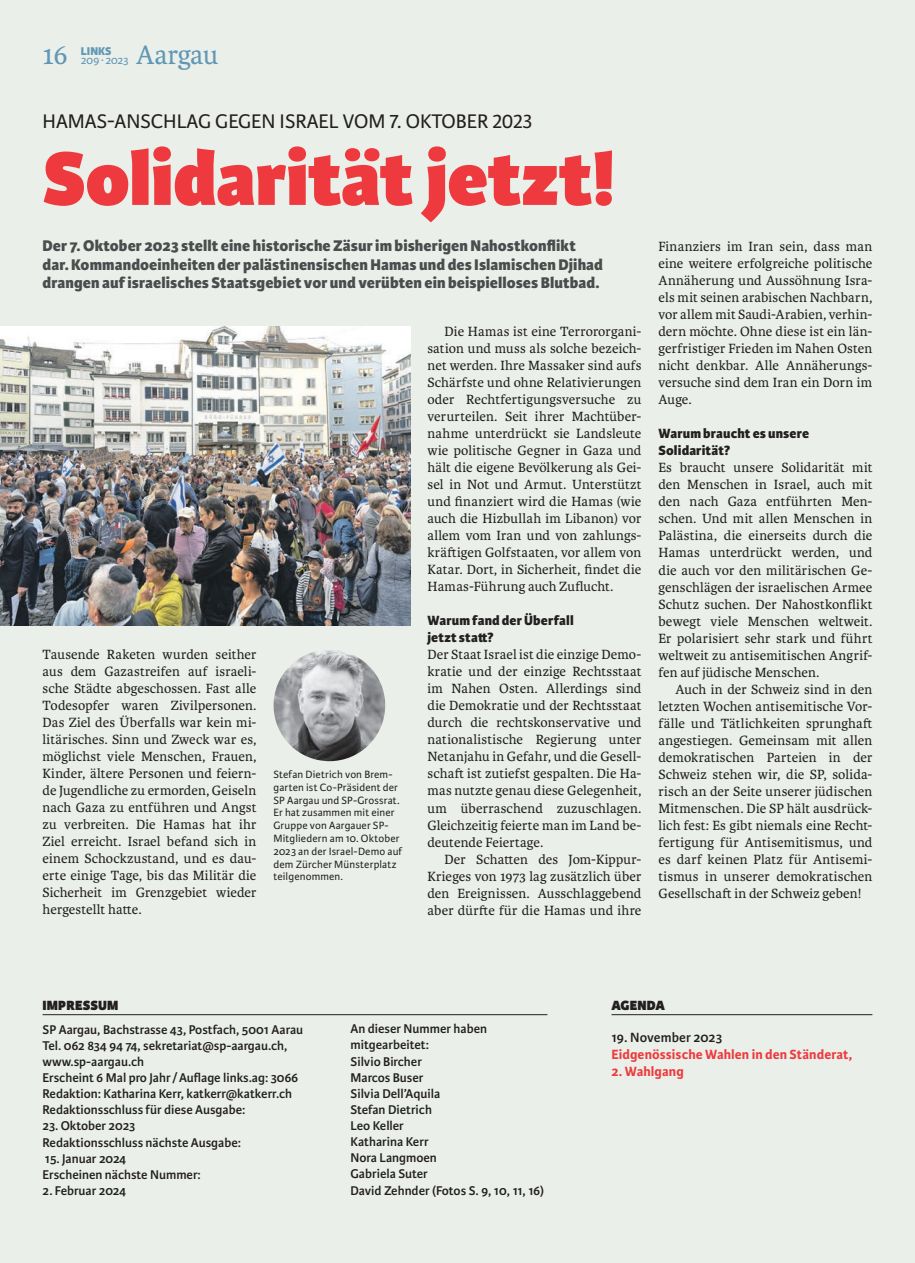
<style>
.page{position:relative;width:915px;height:1263px;background:#fff}
.page>*{position:absolute;margin:0;border:0;box-sizing:border-box;transform-origin:0 0}
.t1{font:800 81px "Karmina Sans";letter-spacing:-.005em;color:#ee3a3e}
.t2{font:28.5px "Karmina";letter-spacing:-.01em;color:#6197b5}
.t3{font:21px "Karmina Sans";color:#231f20}
.t4{font:800 16.5px/18.8px "Karmina Sans";letter-spacing:.005em;color:#4b4c4d}
.t5{font:14.25px/17px "Karmina";letter-spacing:.01em;color:#231f20;text-align:justify}
.t6{font:800 14.25px/17px "Karmina Sans";letter-spacing:.01em;color:#231f20}
.t7{font:700 14.25px "Karmina Sans";letter-spacing:.01em;color:#ee3a3e}
.t8{font:800 14.25px "Karmina Sans";letter-spacing:.01em;color:#231f20}
.t9{font:600 14.25px "Karmina Sans";letter-spacing:.005em;color:#231f20}
.t10{font:600 13.5px/16px "Karmina Sans";color:#231f20}
.t11{font:12px "Karmina Sans";color:#6197b5}
.t12{font:800 12px "Karmina Sans";color:#6197b5}
.t13{font:11.25px/12.8px "Karmina Sans";letter-spacing:.015em;color:#231f20}
</style>
<div class="page">
<div style="left:0;top:0;width:914px;height:1263px;background:#eaf0e9"></div>
<hr style="left:43px;top:1014px;width:504px;height:1px;background:#231f20">
<hr style="left:611px;top:1014px;width:261px;height:1px;background:#231f20">
<img style="left:0;top:326px;width:410px;height:299px">
<img style="left:273px;top:649px;width:112px;height:112px;border-radius:56px">
<p class="t11" style="left:81px;top:53px;width:49px">209∙ 2023</p>
<h2 class="t2" style="left:136px;top:39px;width:84px">Aargau</h2>
<h2 class="t2" style="left:43px;top:39px;width:27px">16</h2>
<p class="t12" style="left:81px;top:44px;width:32px">LINKS</p>
<h3 class="t3" style="left:43px;top:110px;width:491px">HAMAS-ANSCHLAG GEGEN ISRAEL VOM 7. OKTOBER 2023</h3>
<h1 class="t1" style="left:43px;top:130px;width:574px">Solidarität jetzt!</h1>
<p class="t4" style="left:43px;top:237px;width:561px">Der 7. Oktober 2023 stellt eine historische Zäsur im bisherigen Nahostkonflikt dar. Kommandoeinheiten der palästinensischen Hamas und des Islamischen Djihad drangen auf israelisches Staatsgebiet vor und verübten ein beispielloses Blutbad.</p>
<p class="t5" style="left:43px;top:646px;width:215px">Tausende Raketen wurden seither aus dem Gazastreifen auf israeli&shy;sche Städte abgeschossen. Fast alle Todesopfer waren Zivilpersonen.<br>Das Ziel des Überfalls war kein mi&shy;litärisches. Sinn und Zweck war es, möglichst viele Menschen, Frauen, Kinder, ältere Personen und feiern&shy;de Jugendliche zu ermorden, Geiseln nach Gaza zu entführen und Angst zu verbreiten. Die Hamas hat ihr Ziel erreicht. Israel befand sich in einem Schockzustand, und es dau&shy;erte einige Tage, bis das Militär die Sicherheit im Grenzgebiet wieder hergestellt hatte.</p>
<p class="t13" style="left:273px;top:768px;width:130px">Stefan Dietrich von Brem&shy;garten ist Co-Präsident der<br>SP Aargau und SP-Grossrat.<br>Er hat zusammen mit einer<br>Gruppe von Aargauer SP-<br>Mitgliedern am 10. Oktober<br>2023 an der Israel-Demo auf dem Zürcher Münsterplatz teilgenommen.</p>
<p class="t5" style="left:427px;top:323px;width:215px;text-indent:17px">Die Hamas ist eine Terrororgani&shy;sation und muss als solche bezeich&shy;net werden. Ihre Massaker sind aufs Schärfste und ohne Relativierungen oder Rechtfertigungsversuche zu verurteilen. Seit ihrer Machtüber&shy;nahme unterdrückt sie Landsleute wie politische Gegner in Gaza und hält die eigene Bevölkerung als Gei&shy;sel in Not und Armut. Unterstützt und finanziert wird die Hamas (wie auch die Hizbullah im Libanon) vor allem vom Iran und von zahlungs&shy;kräftigen Golfstaaten, vor allem von Katar. Dort, in Sicherheit, findet die Hamas-Führung auch Zuflucht.</p>
<p class="t6" style="left:427px;top:613px;width:148px">Warum fand der Überfall jetzt statt?</p>
<p class="t5" style="left:427px;top:646px;width:215px">Der Staat Israel ist die einzige Demo&shy;kratie und der einzige Rechtsstaat im Nahen Osten. Allerdings sind die Demokratie und der Rechtsstaat durch die rechtskonservative und nationalistische Regierung unter Netanjahu in Gefahr, und die Gesell&shy;schaft ist zutiefst gespalten. Die Ha&shy;mas nutzte genau diese Gelegenheit, um überraschend zuzuschlagen.<br>Gleichzeitig feierte man im Land be&shy;deutende Feiertage.</p>
<p class="t5" style="left:427px;top:851px;width:215px;text-indent:17px">Der Schatten des Jom-Kippur-Krieges von 1973 lag zusätzlich über den Ereignissen. Ausschlaggebend aber dürfte für die Hamas und ihre</p>
<p class="t5" style="left:658px;top:238px;width:215px">Finanziers im Iran sein, dass man eine weitere erfolgreiche politische Annäherung und Aussöhnung Isra&shy;els mit seinen arabischen Nachbarn, vor allem mit Saudi-Arabien, verhin&shy;dern möchte. Ohne diese ist ein län&shy;gerfristiger Frieden im Nahen Osten nicht denkbar. Alle Annäherungs&shy;versuche sind dem Iran ein Dorn im Auge.</p>
<p class="t6" style="left:658px;top:426px;width:152px">Warum braucht es unsere<br>Solidarität?</p>
<p class="t5" style="left:658px;top:459px;width:215px">Es braucht unsere Solidarität mit den Menschen in Israel, auch mit den nach Gaza entführten Men&shy;schen. Und mit allen Menschen in Palästina, die einerseits durch die Hamas unterdrückt werden, und die auch vor den militärischen Ge&shy;genschlägen der israelischen Armee Schutz suchen. Der Nahostkonflikt bewegt viele Menschen weltweit.<br>Er polarisiert sehr stark und führt weltweit zu antisemitischen Angrif&shy;fen auf jüdische Menschen.</p>
<p class="t5" style="left:658px;top:681px;width:215px;text-indent:17px">Auch in der Schweiz sind in den letzten Wochen antisemitische Vor&shy;fälle und Tätlichkeiten sprunghaft angestiegen. Gemeinsam mit allen demokratischen Parteien in der Schweiz stehen wir, die SP, solida&shy;risch an der Seite unserer jüdischen Mitmenschen. Die SP hält ausdrück&shy;lich fest: Es gibt niemals eine Recht&shy;fertigung für Antisemitismus, und es darf keinen Platz für Antisemi&shy;tismus in unserer demokratischen Gesellschaft in der Schweiz geben!</p>
<p class="t8" style="left:43px;top:997px;width:77px">IMPRESSUM</p>
<p class="t10" style="left:43px;top:1021px;width:262px">SP Aargau, Bachstrasse 43, Postfach, 5001 Aarau Tel. 062 834 94 74, sekretariat@sp-aargau.ch, www.sp-aargau.ch<br>Erscheint 6 Mal pro Jahr/Auflage links.ag: 3066<br>Redaktion: Katharina Kerr, katkerr@katkerr.ch Redaktionsschluss für diese Ausgabe:</p>
<p class="t10" style="left:43px;top:1118px;width:200px">23. Oktober 2023<br>Redaktionsschluss nächste Ausgabe:</p>
<p class="t10" style="left:43px;top:1150px;width:160px">15. Januar 2024<br>Erscheinen nächste Nummer:</p>
<p class="t10" style="left:43px;top:1183px;width:85px">2. Februar 2024</p>
<p class="t10" style="left:350px;top:1021px;width:195px">An dieser Nummer haben mitgearbeitet:<br>Silvio Bircher<br>Marcos Buser<br>Silvia Dell’Aquila<br>Stefan Dietrich<br>Leo Keller<br>Katharina Kerr<br>Nora Langmoen<br>Gabriela Suter<br>David Zehnder (Fotos S. 9, 10, 11, 16)</p>
<p class="t8" style="left:611px;top:997px;width:55px">AGENDA</p>
<p class="t9" style="left:611px;top:1029px;width:112px">19. November 2023</p>
<p class="t7" style="left:611px;top:1046px;width:242px">Eidgenössische Wahlen in den Ständerat,</p>
<p class="t7" style="left:611px;top:1063px;width:74px">2. Wahlgang</p>
</div>
